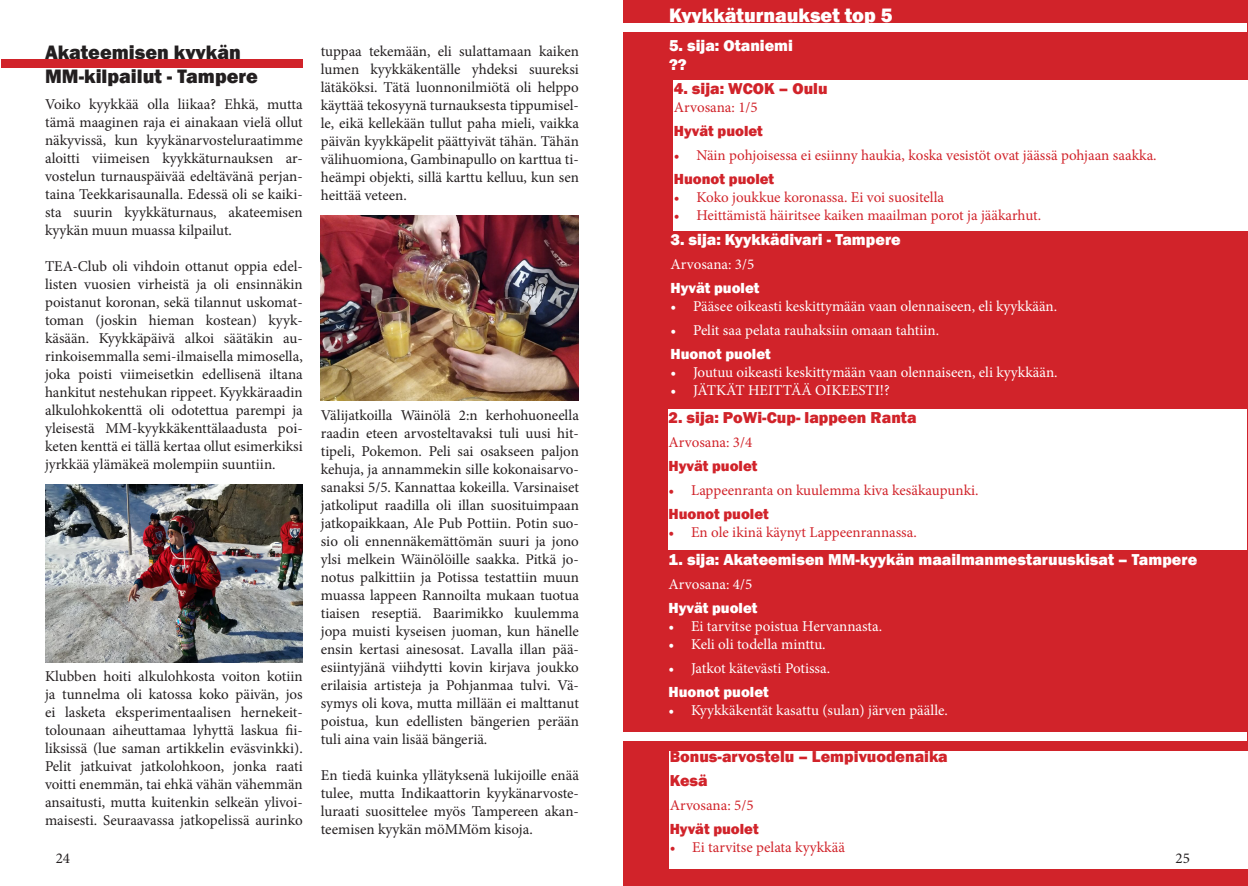
<style>
.page{position:relative;width:1248px;height:886px;background:#fff}
.page>*{position:absolute;margin:0;border:0;box-sizing:border-box;transform-origin:0 0}
.t1{font:800 20px/24px "Franklin Gothic";color:#231f20}
.t2{font:800 20px "Franklin Gothic";color:#fff}
.t3{font:800 16.25px "Franklin Gothic";color:#fff}
.t4{font:800 16.25px "Franklin Gothic";color:#d1232a}
.t5{font:15px/18px "Minion Pro";color:#231f20;text-align:justify}
.t6{font:15px "Minion Pro";color:#fff}
.t7{font:15px "Minion Pro";color:#d1232a}
.t8{font:800 15px "Franklin Gothic";color:#d1232a}
.t9{font:800 15px "Franklin Gothic";color:#fff}
</style>
<div class="page">
<div style="left:623px;top:0;width:624px;height:886px;background:#d1232a"></div>
<div style="left:1px;top:59px;width:302px;height:9px;background:#d1232a"></div>
<img style="left:45px;top:484px;width:258px;height:178px">
<img style="left:321px;top:216px;width:258px;height:184px">
<div style="left:593px;top:23px;width:653px;height:9px;background:#fff"></div>
<div style="left:673px;top:80px;width:574px;height:150px;background:#fff"></div>
<div style="left:668px;top:409px;width:578px;height:140px;background:#fff"></div>
<div style="left:669px;top:751px;width:578px;height:117px;background:#fff"></div>
<div style="left:593px;top:732px;width:653px;height:8px;background:#fff"></div>
<p class="t2" style="left:669px;top:2px;width:225px">Kyykkäturnaukset top 5</p>
<p class="t3" style="left:669px;top:35px;width:125px">5. sija: Otaniemi</p>
<p class="t3" style="left:669px;top:54px;width:19px">??</p>
<p class="t4" style="left:673px;top:78px;width:155px">4. sija: WCOK – Oulu</p>
<p class="t7" style="left:673px;top:97px;width:85px">Arvosana: 1/5</p>
<p class="t8" style="left:673px;top:121px;width:90px">Hyvät puolet</p>
<p class="t7" style="left:673px;top:145px;width:484px">• Näin pohjoisessa ei esiinny haukia, koska vesistöt ovat jäässä pohjaan saakka.</p>
<p class="t8" style="left:673px;top:169px;width:102px">Huonot puolet</p>
<p class="t7" style="left:673px;top:187px;width:272px">• Koko joukkue koronassa. Ei voi suositella</p>
<p class="t7" style="left:673px;top:205px;width:369px">• Heittämistä häiritsee kaiken maailman porot ja jääkarhut.</p>
<p class="t3" style="left:670px;top:229px;width:232px">3. sija: Kyykkädivari - Tampere</p>
<p class="t6" style="left:670px;top:254px;width:85px">Arvosana: 3/5</p>
<p class="t9" style="left:670px;top:278px;width:90px">Hyvät puolet</p>
<p class="t6" style="left:670px;top:296px;width:388px">• Pääsee oikeasti keskittymään vaan olennaiseen, eli kyykkään.</p>
<p class="t6" style="left:670px;top:320px;width:270px">• Pelit saa pelata rauhaksiin omaan tahtiin.</p>
<p class="t9" style="left:670px;top:344px;width:102px">Huonot puolet</p>
<p class="t6" style="left:670px;top:362px;width:388px">• Joutuu oikeasti keskittymään vaan olennaiseen, eli kyykkään.</p>
<p class="t6" style="left:670px;top:380px;width:221px">• JÄTKÄT HEITTÄÄ OIKEESTI!?</p>
<p class="t4" style="left:668px;top:407px;width:250px">2. sija: PoWi-Cup- lappeen Ranta</p>
<p class="t7" style="left:668px;top:432px;width:85px">Arvosana: 3/4</p>
<p class="t8" style="left:668px;top:456px;width:90px">Hyvät puolet</p>
<p class="t7" style="left:668px;top:480px;width:311px">• Lappeenranta on kuulemma kiva kesäkaupunki.</p>
<p class="t8" style="left:668px;top:504px;width:102px">Huonot puolet</p>
<p class="t7" style="left:668px;top:522px;width:250px">• En ole ikinä käynyt Lappeenrannassa.</p>
<p class="t3" style="left:668px;top:549px;width:530px">1. sija: Akateemisen MM-kyykän maailmanmestaruuskisat – Tampere</p>
<p class="t6" style="left:668px;top:574px;width:85px">Arvosana: 4/5</p>
<p class="t9" style="left:668px;top:598px;width:90px">Hyvät puolet</p>
<p class="t6" style="left:668px;top:616px;width:215px">• Ei tarvitse poistua Hervannasta.</p>
<p class="t6" style="left:668px;top:634px;width:159px">• Keli oli todella minttu.</p>
<p class="t6" style="left:668px;top:658px;width:163px">• Jatkot kätevästi Potissa.</p>
<p class="t9" style="left:668px;top:682px;width:102px">Huonot puolet</p>
<p class="t6" style="left:668px;top:700px;width:281px">• Kyykkäkentät kasattu (sulan) järven päälle.</p>
<p class="t4" style="left:669px;top:746px;width:279px">Bonus-arvostelu – Lempivuodenaika</p>
<p class="t4" style="left:669px;top:770px;width:39px">Kesä</p>
<p class="t7" style="left:669px;top:795px;width:85px">Arvosana: 5/5</p>
<p class="t8" style="left:669px;top:819px;width:90px">Hyvät puolet</p>
<p class="t7" style="left:669px;top:837px;width:177px">• Ei tarvitse pelata kyykkää</p>
<p class="t1" style="left:45px;top:40px;width:214px">Akateemisen kyykän<br>MM-kilpailut - Tampere</p>
<p class="t5" style="left:45px;top:95px;width:259px">Voiko kyykkää olla liikaa? Ehkä, mutta tämä maaginen raja ei ainakaan vielä ollut näkyvissä, kun kyykänarvosteluraatimme aloitti viimeisen kyykkäturnauksen ar&shy;vostelun turnauspäivää edeltävänä perjan&shy;taina Teekkarisaunalla. Edessä oli se kaiki&shy;sta suurin kyykkäturnaus, akateemisen kyykän muun muassa kilpailut.</p>
<p class="t5" style="left:45px;top:257px;width:259px">TEA-Club oli vihdoin ottanut oppia edel&shy;listen vuosien virheistä ja oli ensinnäkin poistanut koronan, sekä tilannut uskomat&shy;toman (joskin hieman kostean) kyyk&shy;käsään. Kyykkäpäivä alkoi säätäkin au&shy;rinkoisemmalla semi-ilmaisella mimosella, joka poisti viimeisetkin edellisenä iltana hankitut nestehukan rippeet. Kyykkäraadin alkulohkokenttä oli odotettua parempi ja yleisestä MM-kyykkäkenttälaadusta poi&shy;keten kenttä ei tällä kertaa ollut esimerkiksi jyrkkää ylämäkeä molempiin suuntiin.</p>
<p class="t5" style="left:321px;top:42px;width:260px">tuppaa tekemään, eli sulattamaan kaiken lumen kyykkäkentälle yhdeksi suureksi lätäköksi. Tätä luonnonilmiötä oli helppo käyttää tekosyynä turnauksesta tippumisel&shy;le, eikä kellekään tullut paha mieli, vaikka päivän kyykkäpelit päättyivät tähän. Tähän välihuomiona, Gambinapullo on karttua ti&shy;heämpi objekti, sillä karttu kelluu, kun sen heittää veteen.</p>
<p class="t5" style="left:321px;top:406px;width:260px">Välijatkoilla Wäinölä 2:n kerhohuoneella raadin eteen arvosteltavaksi tuli uusi hit&shy;tipeli, Pokemon. Peli sai osakseen paljon kehuja, ja annammekin sille kokonaisarvo&shy;sanaksi 5/5. Kannattaa kokeilla. Varsinaiset jatkoliput raadilla oli illan suosituimpaan jatkopaikkaan, Ale Pub Pottiin. Potin suo&shy;sio oli ennennäkemättömän suuri ja jono ylsi melkein Wäinölöille saakka. Pitkä jo&shy;notus palkittiin ja Potissa testattiin muun muassa lappeen Rannoilta mukaan tuotua tiaisen reseptiä. Baarimikko kuulemma jopa muisti kyseisen juoman, kun hänelle ensin kertasi ainesosat. Lavalla illan pää&shy;esiintyjänä viihdytti kovin kirjava joukko erilaisia artisteja ja Pohjanmaa tulvi. Vä&shy;symys oli kova, mutta millään ei malttanut poistua, kun edellisten bängerien perään tuli aina vain lisää bängeriä.</p>
<p class="t5" style="left:321px;top:766px;width:260px">En tiedä kuinka yllätyksenä lukijoille enää tulee, mutta Indikaattorin kyykänarvoste&shy;luraati suosittelee myös Tampereen akan&shy;teemisen kyykän möMMöm kisoja.</p>
<p class="t5" style="left:45px;top:667px;width:259px">Klubben hoiti alkulohkosta voiton kotiin ja tunnelma oli katossa koko päivän, jos ei lasketa eksperimentaalisen hernekeit&shy;tolounaan aiheuttamaa lyhyttä laskua fii&shy;liksissä (lue saman artikkelin eväsvinkki).<br>Pelit jatkuivat jatkolohkoon, jonka raati voitti enemmän, tai ehkä vähän vähemmän ansaitusti, mutta kuitenkin selkeän ylivoi&shy;maisesti. Seuraavassa jatkopelissä aurinko</p>
<p class="t5" style="left:56px;top:849px;width:16px">24</p>
<p class="t5" style="left:1175px;top:849px;width:16px">25</p>
</div>
